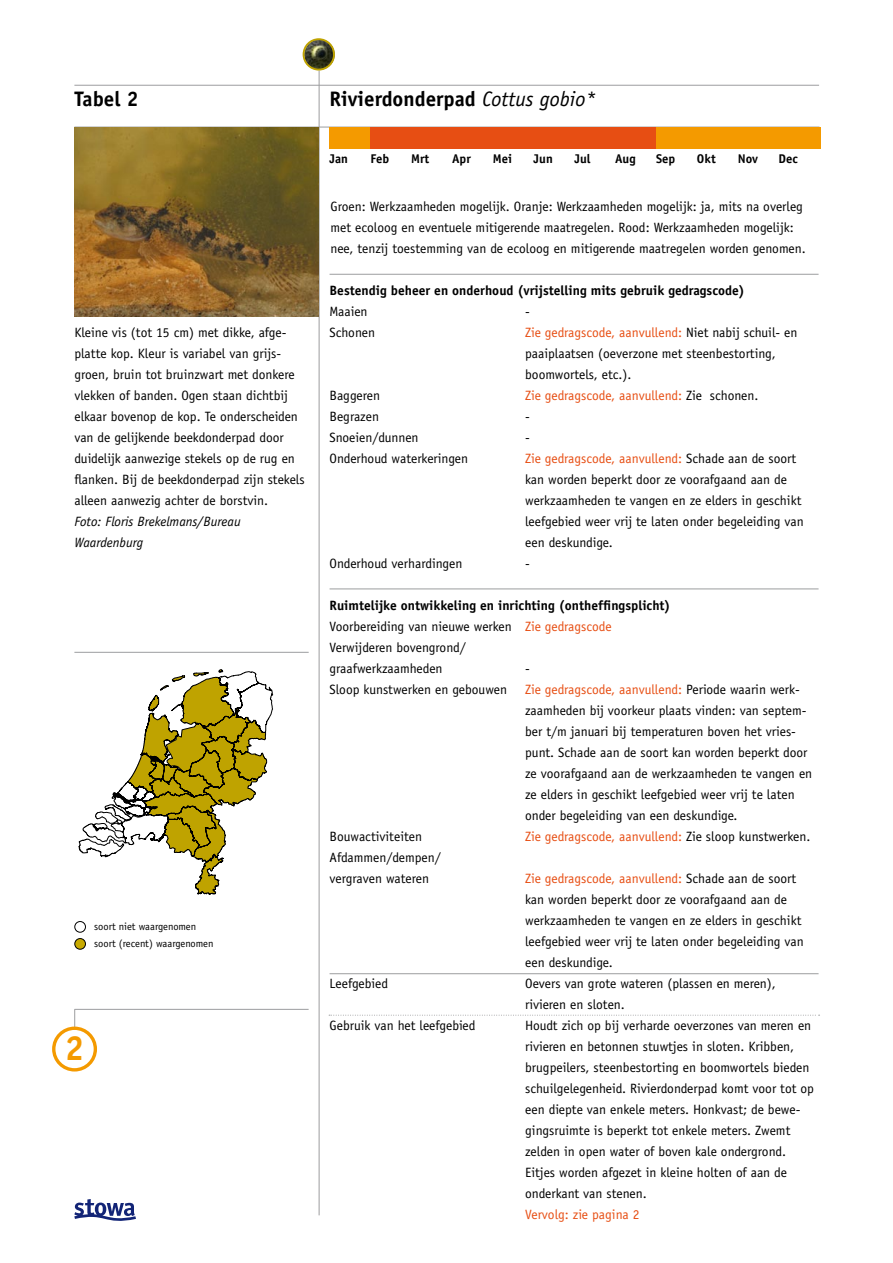
<style>
.page{position:relative;width:893px;height:1263px;background:#fff}
.page>*{position:absolute;margin:0;border:0;box-sizing:border-box;transform-origin:0 0}
.t1{font:700 34.8px "Officina Sans";color:#f49a00}
.t2{font:700 21px "Officina Sans";color:#000}
.t3{font:13.5px/21px "Officina Sans";color:#000}
.t4{font:13.5px "Officina Sans";color:#e74e13}
.t5{font:700 13.5px "Officina Sans";color:#000}
.t6{font:italic 13.5px/21px "Officina Sans";color:#000}
.t7{font:700 12.6px "Officina Sans";color:#000}
.t8{font:10.5px/17px "Officina Sans";color:#000}
.s1{font-weight:400;font-style:italic}
.s2{color:#e74e13}
.s3{color:#000}
.s4{font-weight:700}
</style>
<div class="page">
<svg style="left:74px;top:1009px;width:1px;height:17px"></svg>
<hr style="left:75px;top:1009px;width:234px;height:1px;background:#9c9d9f">
<hr style="left:74px;top:85px;width:745px;height:1px;background:#9c9d9f">
<hr style="left:319px;top:70px;width:1px;height:1145px;background:#9c9d9f">
<hr style="left:74px;top:127px;width:745px;height:1px;background:#9c9d9f">
<img style="left:304px;top:39px;width:31px;height:31px;border-radius:50%">
<hr style="left:74px;top:652px;width:235px;height:1px;background:#9c9d9f">
<img style="left:74px;top:127px;width:245px;height:189px">
<div style="left:330px;top:127px;width:489px;height:21px;background:#e74e13"></div>
<hr style="left:330px;top:274px;width:489px;height:1px;background:#9c9d9f">
<svg style="left:74px;top:1199px;width:62px;height:22px"></svg>
<div style="left:74px;top:921px;width:12px;height:11px;border:1px solid #000;border-radius:50%"></div>
<div style="left:75px;top:938px;width:10px;height:11px;background:#c8aa00;border-radius:50%"></div>
<div style="left:74px;top:938px;width:12px;height:11px;border:1px solid #000;border-radius:50%"></div>
<hr style="left:330px;top:589px;width:489px;height:1px;background:#9c9d9f">
<svg style="left:79px;top:669px;width:194px;height:225px"></svg>
<hr style="left:330px;top:973px;width:489px;height:1px;background:#9c9d9f">
<svg style="left:329px;top:1015px;width:491px;height:1px"></svg>
<div style="left:330px;top:127px;width:40px;height:21px;background:#f49a00"></div>
<div style="left:656px;top:127px;width:165px;height:21px;background:#f49a00"></div>
<div style="left:52px;top:1026px;width:45px;height:45px;border:3px solid #f49a00;border-radius:50%"></div>
<div style="left:303px;top:38px;width:32px;height:33px;border:2px solid #bfa300;border-radius:50%"></div>
<h2 class="t2" style="left:74px;top:86px;width:66px">Tabel 2</h2>
<p class="t3" style="left:74px;top:322px;width:232px">Kleine vis (tot 15 cm) met dikke, afge&shy;platte kop. Kleur is variabel van grijs&shy;groen, bruin tot bruinzwart met donkere vlekken of banden. Ogen staan dichtbij elkaar bovenop de kop. Te onderscheiden van de gelijkende beekdonderpad door duidelijk aanwezige stekels op de rug en flanken. Bij de beekdonderpad zijn stekels alleen aanwezig achter de borstvin.</p>
<p class="t6" style="left:74px;top:511px;width:168px">Foto: Floris Brekelmans/Bureau<br>Waardenburg</p>
<p class="t8" style="left:94px;top:918px;width:121px">soort niet waargenomen soort (recent) waargenomen</p>
<h1 class="t1" style="left:65px;top:1027px;width:21px">2</h1>
<h2 class="t2" style="left:330px;top:86px;width:268px">Rivierdonderpad <span class="s1">Cottus gobio*</span></h2>
<p class="t7" style="left:330px;top:151px;width:20px">Jan</p>
<p class="t7" style="left:370px;top:151px;width:20px">Feb</p>
<p class="t7" style="left:411px;top:151px;width:20px">Mrt</p>
<p class="t7" style="left:452px;top:151px;width:20px">Apr</p>
<p class="t7" style="left:493px;top:151px;width:21px">Mei</p>
<p class="t7" style="left:534px;top:151px;width:21px">Jun</p>
<p class="t7" style="left:574px;top:151px;width:18px">Jul</p>
<p class="t7" style="left:615px;top:151px;width:22px">Aug</p>
<p class="t7" style="left:656px;top:151px;width:21px">Sep</p>
<p class="t7" style="left:697px;top:151px;width:20px">Okt</p>
<p class="t7" style="left:738px;top:151px;width:22px">Nov</p>
<p class="t7" style="left:778px;top:151px;width:21px">Dec</p>
<p class="t3" style="left:331px;top:196px;width:477px">Groen: Werkzaamheden mogelijk. Oranje: Werkzaamheden mogelijk: ja, mits na overleg met ecoloog en eventuele mitigerende maatregelen. Rood: Werkzaamheden mogelijk: nee, tenzij toestemming van de ecoloog en mitigerende maatregelen worden genomen.</p>
<p class="t5" style="left:330px;top:282px;width:417px">Bestendig beheer en onderhoud (vrijstelling mits gebruik gedragscode)</p>
<p class="t3" style="left:330px;top:301px;width:40px">Maaien</p>
<p class="t3" style="left:525px;top:301px;width:6px">-</p>
<p class="t3" style="left:330px;top:322px;width:47px">Schonen</p>
<p class="t3" style="left:525px;top:322px;width:274px"><span class="s2">Zie gedragscode, aanvullend:</span> Niet nabij schuil- en paaiplaatsen (oeverzone met steenbestorting, boomwortels, etc.).</p>
<p class="t3" style="left:330px;top:385px;width:52px">Baggeren</p>
<p class="t4" style="left:525px;top:388px;width:235px">Zie gedragscode, aanvullend: <span class="s3">Zie schonen.</span></p>
<p class="t3" style="left:330px;top:406px;width:51px">Begrazen</p>
<p class="t3" style="left:525px;top:406px;width:6px">-</p>
<p class="t3" style="left:330px;top:427px;width:91px">Snoeien/dunnen</p>
<p class="t3" style="left:525px;top:427px;width:6px">-</p>
<p class="t3" style="left:330px;top:448px;width:140px">Onderhoud waterkeringen</p>
<p class="t3" style="left:525px;top:448px;width:280px"><span class="s2">Zie gedragscode, aanvullend:</span> Schade aan de soort kan worden beperkt door ze voorafgaand aan de werkzaamheden te vangen en ze elders in geschikt leefgebied weer vrij te laten onder begeleiding van een deskundige.</p>
<p class="t3" style="left:330px;top:553px;width:134px">Onderhoud verhardingen</p>
<p class="t3" style="left:525px;top:553px;width:6px">-</p>
<p class="t3" style="left:330px;top:595px;width:343px"><span class="s4">Ruimtelijke ontwikkeling en inrichting (ontheffingsplicht)<br></span>Voorbereiding van nieuwe werken <span class="s2">Zie gedragscode </span>Verwijderen bovengrond/<br>graafwerkzaamheden</p>
<p class="t3" style="left:525px;top:658px;width:6px">-</p>
<p class="t3" style="left:330px;top:679px;width:179px">Sloop kunstwerken en gebouwen</p>
<p class="t3" style="left:525px;top:679px;width:289px"><span class="s2">Zie gedragscode, aanvullend:</span> Periode waarin werk&shy;zaamheden bij voorkeur plaats vinden: van septem&shy;ber t/m januari bij temperaturen boven het vries&shy;punt. Schade aan de soort kan worden beperkt door ze voorafgaand aan de werkzaamheden te vangen en ze elders in geschikt leefgebied weer vrij te laten onder begeleiding van een deskundige.</p>
<p class="t3" style="left:330px;top:826px;width:94px">Bouwactiviteiten</p>
<p class="t4" style="left:525px;top:829px;width:287px">Zie gedragscode, aanvullend: <span class="s3">Zie sloop kunstwerken.</span></p>
<p class="t3" style="left:330px;top:847px;width:113px">Afdammen/dempen/ vergraven wateren</p>
<p class="t3" style="left:525px;top:868px;width:280px"><span class="s2">Zie gedragscode, aanvullend:</span> Schade aan de soort kan worden beperkt door ze voorafgaand aan de werkzaamheden te vangen en ze elders in geschikt leefgebied weer vrij te laten onder begeleiding van een deskundige.</p>
<p class="t3" style="left:330px;top:973px;width:60px">Leefgebied</p>
<p class="t3" style="left:525px;top:973px;width:252px">Oevers van grote wateren (plassen en meren), rivieren en sloten.</p>
<p class="t3" style="left:330px;top:1015px;width:148px">Gebruik van het leefgebied</p>
<p class="t3" style="left:525px;top:1015px;width:290px">Houdt zich op bij verharde oeverzones van meren en rivieren en betonnen stuwtjes in sloten. Kribben, brugpeilers, steenbestorting en boomwortels bieden schuilgelegenheid. Rivierdonderpad komt voor tot op een diepte van enkele meters. Honkvast; de bewe&shy;gingsruimte is beperkt tot enkele meters. Zwemt zelden in open water of boven kale ondergrond.<br>Eitjes worden afgezet in kleine holten of aan de onderkant van stenen.</p>
<p class="t4" style="left:525px;top:1207px;width:116px">Vervolg: zie pagina 2</p>
</div>
